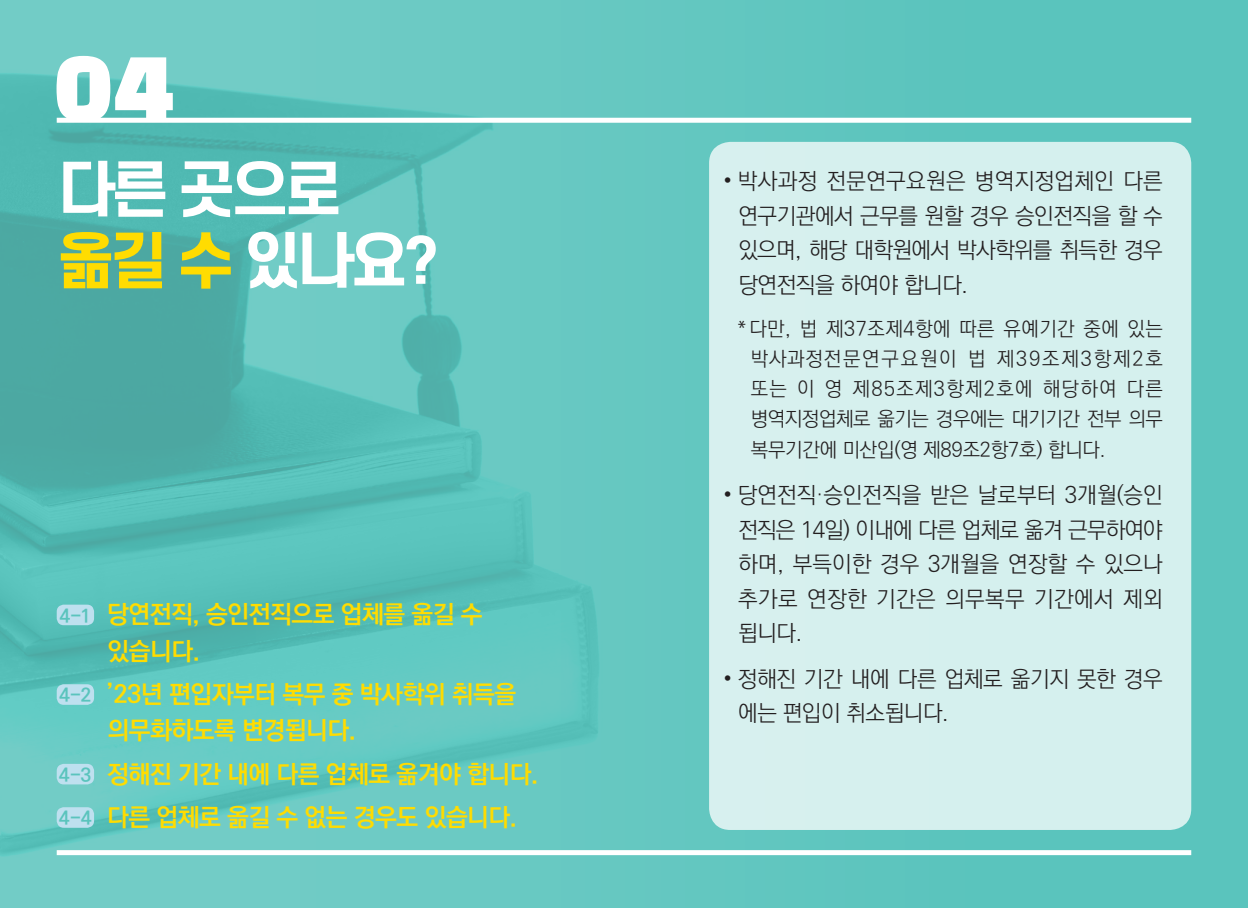
<style>
.page{position:relative;width:1248px;height:908px;background:#fff}
.page>*{position:absolute;margin:0;border:0;box-sizing:border-box;transform-origin:0 0}
.t1{font:100.5px "Black Han Sans";color:#fff}
.t2{font:800 60.25px/71.2px "S Core Dream 7";letter-spacing:-.075em;color:#fff}
.t3{font:25px/36.2px "Ko Pub World Dotum PB";letter-spacing:-.02em;color:#ffdc01}
.t4{font:22.5px/34.5px "Ko Pub World Dotum PL";letter-spacing:-.02em;color:#231f20;text-align:justify}
.t5{font:20px/30.2px "Ko Pub World Dotum PL";letter-spacing:-.01em;color:#231f20;text-align:justify}
.s1{color:#ffdc01}
.s2{font-size:18.75px;color:#5ac4bd}
</style>
<div class="page">
<div style="left:0;top:0;width:1247px;height:907px;background:#5ac4bd"></div>
<img style="left:0;top:0;width:1000px;height:907px">
<div style="left:57px;top:118px;width:1134px;height:5px;background:#fff"></div>
<div style="left:709px;top:142px;width:482px;height:687px;background:#d5f0ee;border-radius:21px"></div>
<svg style="left:57px;top:849px;width:1134px;height:5px;background:#dbf2f0"></svg>
<div style="left:57px;top:604px;width:37px;height:21px;background:#bee0ef;border-radius:7px"></div>
<div style="left:57px;top:684px;width:37px;height:20px;background:#bee0ef;border-radius:7px"></div>
<div style="left:57px;top:763px;width:37px;height:21px;background:#bee0ef;border-radius:7px"></div>
<div style="left:57px;top:806px;width:37px;height:21px;background:#bee0ef;border-radius:7px"></div>
<h1 class="t1" style="left:53px;top:39px;width:122px">04</h1>
<h2 class="t2" style="left:57px;top:152px;width:383px">다른 곳으로 <span class="s1">옮길 수</span> 있나요?</h2>
<p class="t3" style="left:108px;top:597px;width:376px;text-indent:-48px"><span class="s2">4-1</span> 당연전직, 승인전직으로 업체를 옮길 수 있습니다.</p>
<p class="t3" style="left:108px;top:676px;width:410px;text-indent:-48px"><span class="s2">4-2</span> ’23년 편입자부터 복무 중 박사학위 취득을 의무화하도록 변경됩니다.</p>
<p class="t3" style="left:59px;top:753px;width:481px;line-height:43.2px"><span class="s2">4-3</span> 정해진 기간 내에 다른 업체로 옮겨야 합니다.<br><span class="s2">4-4</span> 다른 업체로 옮길 수 없는 경우도 있습니다.</p>
<p class="t4" style="left:738px;top:164px;width:426px;text-indent:-15px">• 박사과정 전문연구요원은 병역지정업체인 다른 연구기관에서 근무를 원할 경우 승인전직을 할 수 있으며, 해당 대학원에서 박사학위를 취득한 경우 당연전직을 하여야 합니다.</p>
<p class="t5" style="left:750px;top:314px;width:413px;text-indent:-13px">* 다만, 법 제37조제4항에 따른 유예기간 중에 있는 박사과정전문연구요원이 법 제39조제3항제2호 또는 이 영 제85조제3항제2호에 해당하여 다른 병역지정업체로 옮기는 경우에는 대기기간 전부 의무 복무기간에 미산입(영 제89조2항7호) 합니다.</p>
<p class="t4" style="left:738px;top:478px;width:426px;text-indent:-15px">• 당연전직·승인전직을 받은 날로부터 3개월(승인 전직은 14일) 이내에 다른 업체로 옮겨 근무하여야 하며, 부득이한 경우 3개월을 연장할 수 있으나 추가로 연장한 기간은 의무복무 기간에서 제외 됩니다.</p>
<p class="t4" style="left:738px;top:661px;width:426px;text-indent:-15px">• 정해진 기간 내에 다른 업체로 옮기지 못한 경우 에는 편입이 취소됩니다.</p>
</div>
